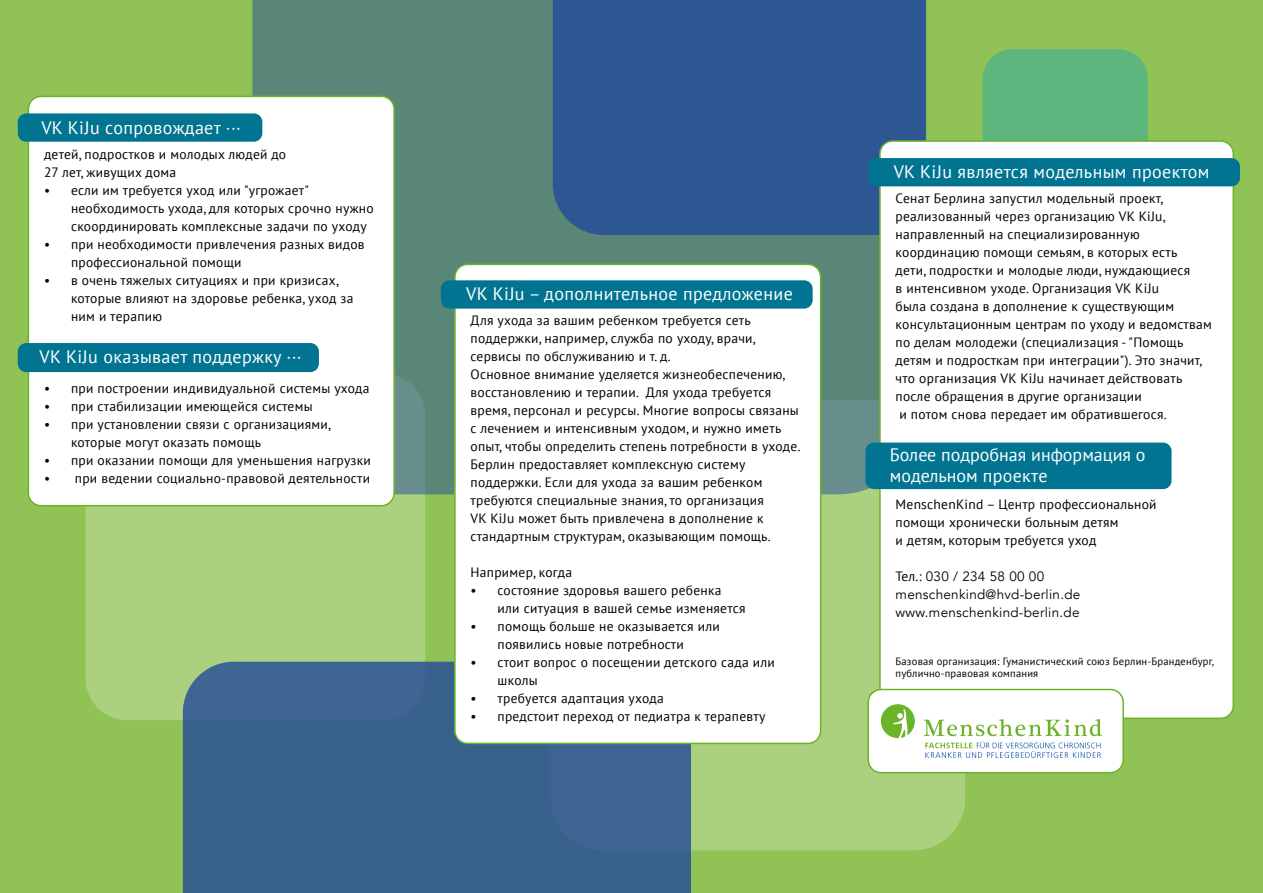
<style>
.page{position:relative;width:1263px;height:893px;background:#90c255}
.page>*{position:absolute;margin:0;border:0;box-sizing:border-box;transform-origin:0 0}
.t1{font:18px "PT Sans";letter-spacing:.02em;color:#fff}
.t2{font:18px/21px "PT Sans";color:#fff}
.t3{font:13.5px/18px "PT Sans";letter-spacing:.02em;color:#000}
.t4{font:13.5px/18px "Avenir";letter-spacing:.02em;color:#000}
.t5{font:10.5px/12px "PT Sans";letter-spacing:.02em;color:#000}
.s1{font-family:"PT Sans"}
</style>
<div class="page">
<div style="left:86px;top:374px;width:339px;height:346px;background:#abd17f;border-radius:41px"></div>
<div style="left:551px;top:400px;width:414px;height:450px;background:#abd17f;border-radius:51px"></div>
<svg style="left:252px;top:0;width:627px;height:494px;background:#5a8678"></svg>
<div style="left:982px;top:49px;width:166px;height:173px;background:#5db67e;border-radius:30px"></div>
<div style="left:183px;top:662px;width:508px;height:231px;background:#38628c"></div>
<div style="left:553px;top:0;width:373px;height:235px;background:#2d5693"></div>
<div style="left:880px;top:141px;width:353px;height:577px;background:#fff;border-radius:13px"></div>
<div style="left:879px;top:140px;width:355px;height:579px;border:2px solid #6bb429;border-radius:13px"></div>
<div style="left:865px;top:443px;width:306px;height:46px;background:#007491;border-radius:9px"></div>
<div style="left:868px;top:689px;width:255px;height:84px;background:#fff;border-radius:13px"></div>
<div style="left:867px;top:689px;width:257px;height:84px;border:2px solid #6bb429;border-radius:13px"></div>
<svg style="left:924px;top:719px;width:178px;height:39px"></svg>
<svg style="left:881px;top:704px;width:34px;height:34px"></svg>
<div style="left:868px;top:158px;width:372px;height:28px;background:#007491;border-radius:9px"></div>
<div style="left:28px;top:96px;width:366px;height:410px;background:#fff;border-radius:13px"></div>
<div style="left:28px;top:96px;width:367px;height:410px;border:2px solid #6bb429;border-radius:13px"></div>
<div style="left:18px;top:113px;width:244px;height:29px;background:#007491;border-radius:9px"></div>
<div style="left:18px;top:343px;width:301px;height:29px;background:#007491;border-radius:9px"></div>
<div style="left:455px;top:264px;width:366px;height:479px;background:#fff;border-radius:13px"></div>
<div style="left:454px;top:264px;width:367px;height:480px;border:2px solid #6bb429;border-radius:13px"></div>
<div style="left:441px;top:280px;width:372px;height:29px;background:#007491;border-radius:9px"></div>
<h1 class="t1" style="left:41px;top:116px;width:201px">VK KiJu сопровождает ···</h1>
<p class="t3" style="left:44px;top:144px;width:244px">детей, подростков и молодых людей до<br>27 лет, живущих дома</p>
<p class="t3" style="left:71px;top:180px;width:304px;text-indent:-27px">• если им требуется уход или "угрожает" необходимость ухода, для которых срочно нужно скоординировать комплексные -задачи по уходу</p>
<p class="t3" style="left:71px;top:234px;width:295px;text-indent:-27px">• при необходимости привлечения разных видов профессиональной помощи</p>
<p class="t3" style="left:71px;top:270px;width:284px;text-indent:-27px">• в очень тяжелых ситуациях и при кризисах, которые влияют на здоровье ребенка, уход за ним и терапию</p>
<h1 class="t1" style="left:40px;top:345px;width:264px">VK KiJu оказывает поддержку ···</h1>
<p class="t3" style="left:44px;top:378px;width:327px">• при построении индивидуальной системы ухода</p>
<p class="t3" style="left:44px;top:396px;width:270px">• при стабилизации имеющейся системы</p>
<p class="t3" style="left:71px;top:414px;width:261px;text-indent:-27px">• при установлении связи с организациями, которые могут оказать помощь</p>
<p class="t3" style="left:44px;top:450px;width:328px">• при оказании помощи для уменьшения нагрузки</p>
<p class="t3" style="left:44px;top:468px;width:327px">• при ведении социально-правовой деятельности</p>
<h1 class="t1" style="left:466px;top:283px;width:328px">VK KiJu – дополнительное предложение</h1>
<p class="t3" style="left:470px;top:311px;width:331px">Для ухода за вашим ребенком требуется сеть поддержки, например, служба по уходу, врачи, сервисы по обслуживанию и т. д.<br>Основное внимание уделяется жизнеобеспечению, восстановлению и терапии. Для ухода требуется время, персонал и ресурсы. Многие вопросы -связаны с лечением и интенсивным -уходом, и нужно иметь опыт, чтобы определить степень потребности в уходе.<br>Берлин предоставляет комплексную -систему поддержки. Если для ухода за вашим ребенком требуются специальные знания, то организация<br>VK KiJu -может быть привлечена в дополнение к стандартным структурам, оказывающим помощь.</p>
<p class="t3" style="left:470px;top:563px;width:103px">Например, когда</p>
<p class="t3" style="left:497px;top:581px;width:250px;text-indent:-27px">• состояние здоровья вашего ребенка или ситуация в вашей семье изменяется</p>
<p class="t3" style="left:497px;top:617px;width:224px;text-indent:-27px">• помощь больше не оказывается или появились новые потребности</p>
<p class="t3" style="left:497px;top:653px;width:279px;text-indent:-27px">• стоит вопрос о посещении детского сада или школы</p>
<p class="t3" style="left:470px;top:689px;width:195px">• требуется адаптация ухода</p>
<p class="t3" style="left:470px;top:707px;width:296px">• предстоит переход от педиатра к терапевту</p>
<h1 class="t1" style="left:894px;top:160px;width:317px">VK KiJu является модельным проектом</h1>
<p class="t3" style="left:895px;top:189px;width:318px">Сенат Берлина запустил модельный проект, реализованный через организацию VK KiJu, направленный на -специализированную координацию помощи семьям, в которых есть<br>дети, подростки и молодые люди-, нуждающиеся<br>в интенсивном уходе. Организация VK KiJu<br>была создана в дополнение к существующим консультационным центрам по уходу и ведомствам по делам молодежи (специализация--"Помощь детям и подросткам при интеграции"). Это значит, что организация VK KiJu начинает действовать после обращения в другие организации<br>и потом снова передает им обратившегося.</p>
<h1 class="t2" style="left:890px;top:444px;width:257px">Более подробная информация о модельном проекте</h1>
<p class="t3" style="left:895px;top:495px;width:262px">MenschenKind – Центр профессиональной помощи хронически больным детям<br>и детям, которым требуется уход</p>
<p class="t4" style="left:895px;top:567px;width:186px"><span class="s1">Тел.:</span> 030 / 234 58 00 00 menschenkind@hvd-berlin.de www.menschenkind-berlin.de</p>
<p class="t5" style="left:895px;top:655px;width:320px">Базовая организация: Гуманистический союз Берлин-Бранденбург, публично-правовая компания</p>
</div>
